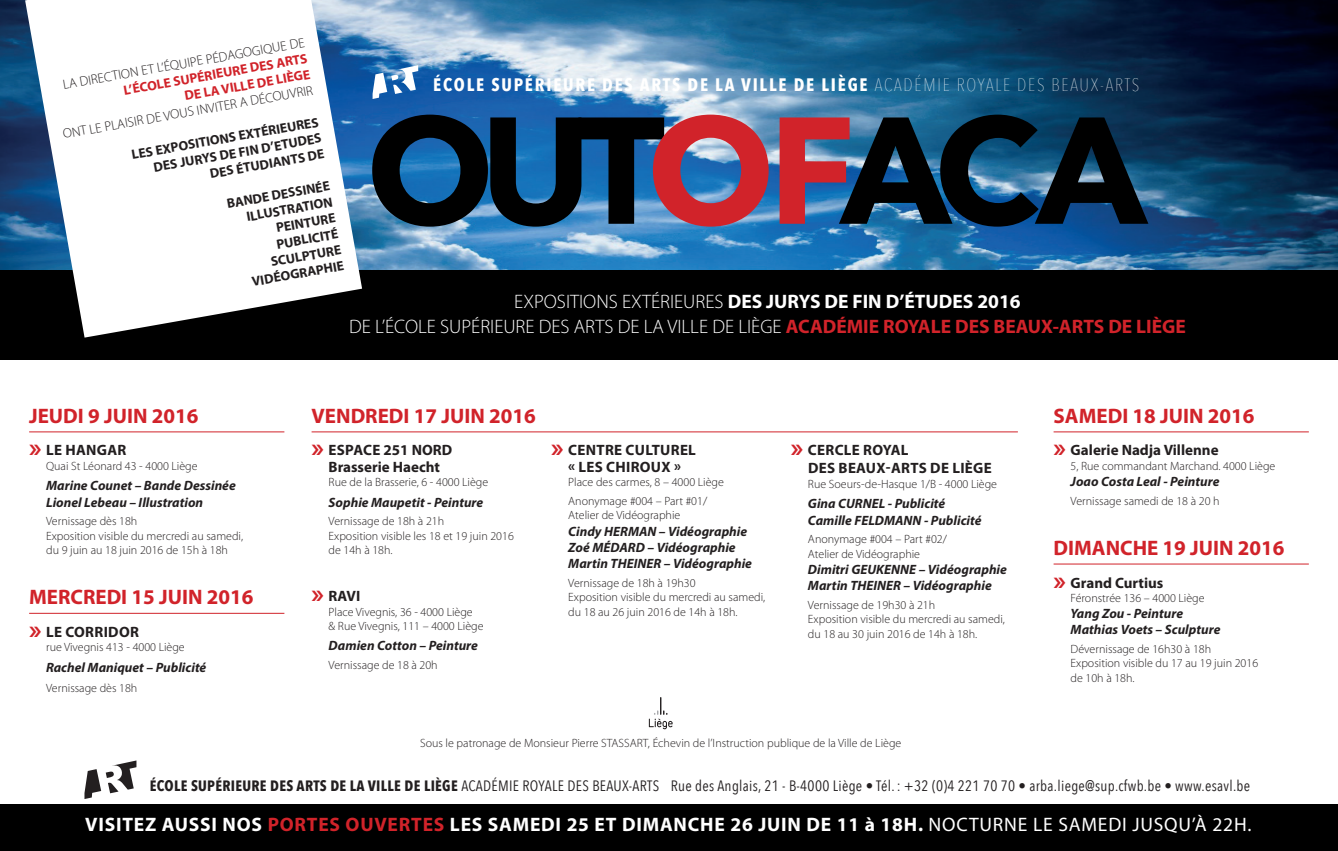
<style>
.page{position:relative;width:1338px;height:851px;background:#fff}
.page>*{position:absolute;margin:0;border:0;box-sizing:border-box;transform-origin:0 0}
.t1{font:700 150px "Avenir Next";letter-spacing:-.09em;color:#000}
.t2{font:700 21px "Myriad Pro";color:#d1232a}
.t3{font:300 19.5px/25.5px "Myriad Pro";color:#fff;text-align:center}
.t4{font:700 19.5px "Myriad Pro";letter-spacing:.04em;color:#fff}
.t5{font:700 18px "Avenir Next Condensed";letter-spacing:.1em;color:#fff}
.t6{font:15px "Avenir Next Condensed";letter-spacing:.02em;color:#231f20}
.t7{font:700 15px/16.5px "Myriad Pro";letter-spacing:.015em;color:#231f20}
.t8{font:italic 700 13.5px/16.2px "Myriad Pro";color:#231f20}
.t9{font:700 13.5px/16.2px "Myriad Pro";color:#231f20;text-align:right}
.t10{font:300 13.5px "Myriad Pro";color:#231f20}
.t11{font:700 13.5px/16.2px "Myriad Pro";color:#d1232a;text-align:right}
.t12{font:300 12px/14.4px "Myriad Pro";color:#231f20}
.s1{font-weight:200}
.s2{color:#d1232a}
.s3{font-weight:700}
.s4{font-weight:700;color:#d1232a}
.s5{font-weight:400}
</style>
<div class="page">
<hr style="left:29px;top:431px;width:255px;height:1px;background:#d1232a">
<hr style="left:29px;top:613px;width:255px;height:1px;background:#d1232a">
<hr style="left:1053px;top:431px;width:255px;height:1px;background:#d1232a">
<hr style="left:1053px;top:563px;width:255px;height:1px;background:#d1232a">
<hr style="left:311px;top:431px;width:706px;height:1px;background:#d1232a">
<svg style="left:648px;top:697px;width:24px;height:32px"></svg>
<img style="left:0;top:0;width:1337px;height:270px">
<div style="left:0;top:270px;width:1337px;height:89px;background:#000"></div>
<div style="left:0;top:804px;width:1337px;height:46px;background:#000"></div>
<svg style="left:25px;top:0;width:337px;height:337px"></svg>
<svg style="left:372px;top:65px;width:46px;height:34px"></svg>
<svg style="left:84px;top:760px;width:52px;height:39px"></svg>
<p class="t10" style="left:62px;top:77px;width:246px;rotate:-10deg">LA DIRECTION ET L’ÉQUIPE PÉDAGOGIQUE DE</p>
<p class="t11" style="left:122px;top:82px;width:188px;rotate:-10deg">L’ÉCOLE SUPÉRIEURE DES ARTS<br>DE LA VILLE DE LIÈGE</p>
<p class="t10" style="left:62px;top:126px;width:255px;rotate:-10deg">ONT LE PLAISIR DE VOUS INVITER A DÉCOUVRIR</p>
<p class="t9" style="left:130px;top:146px;width:191px;rotate:-10deg">LES EXPOSITIONS EXTÉRIEURES<br>DES JURYS DE FIN D’ETUDES<br>DES ÉTUDIANTS DE</p>
<p class="t9" style="left:225px;top:195px;width:106px;rotate:-10deg">BANDE DESSINÉE<br>ILLUSTRATION<br>PEINTURE<br>PUBLICITÉ<br>SCULPTURE<br>VIDÉOGRAPHIE</p>
<h3 class="t5" style="left:433px;top:74px;width:707px">ÉCOLE SUPÉRIEURE DES ARTS DE LA VILLE DE LIÈGE <span class="s1">ACADÉMIE ROYALE DES BEAUX-ARTS</span></h3>
<h1 class="t1" style="left:366px;top:41px;width:781px">OUT<span class="s2">OF</span>ACA</h1>
<h2 class="t2" style="left:29px;top:402px;width:171px">JEUDI 9 JUIN 2016</h2>
<p class="t7" style="left:46px;top:441px;width:82px">LE HANGAR</p>
<p class="t12" style="left:46px;top:458px;width:153px">Quai St Léonard 43 - 4000 Liège</p>
<p class="t8" style="left:46px;top:477px;width:191px">Marine Counet – Bande Dessinée<br>Lionel Lebeau – Illustration</p>
<p class="t12" style="left:46px;top:514px;width:198px">Vernissage dès 18h<br>Exposition visible du mercredi au samedi, du 9 juin au 18 juin 2016 de 15h à 18h</p>
<h2 class="t2" style="left:29px;top:583px;width:226px">MERCREDI 15 JUIN 2016</h2>
<p class="t7" style="left:46px;top:623px;width:94px">LE CORRIDOR</p>
<p class="t12" style="left:46px;top:640px;width:140px">rue Vivegnis 413 - 4000 Liège</p>
<p class="t8" style="left:46px;top:658px;width:162px">Rachel Maniquet – Publicité</p>
<p class="t12" style="left:46px;top:680px;width:93px">Vernissage dès 18h</p>
<h3 class="t3" style="left:349px;top:288px;width:838px">EXPOSITIONS EXTÉRIEURES <span class="s3">DES JURYS DE FIN D’ÉTUDES 2016<br></span>DE L’ÉCOLE SUPÉRIEURE DES ARTS DE LA VILLE DE LIÈGE <span class="s4">ACADÉMIE ROYALE DES BEAUX-ARTS DE LIÈGE</span></h3>
<h2 class="t2" style="left:311px;top:402px;width:226px">VENDREDI 17 JUIN 2016</h2>
<p class="t7" style="left:328px;top:441px;width:125px">ESPACE 251 NORD<br>Brasserie Haecht</p>
<p class="t12" style="left:328px;top:475px;width:161px">Rue de la Brasserie, 6 - 4000 Liège</p>
<p class="t8" style="left:328px;top:493px;width:156px">Sophie Maupetit - Peinture</p>
<p class="t12" style="left:328px;top:514px;width:187px">Vernissage de 18h à 21h<br>Exposition visible les 18 et 19 juin 2016 de 14h à 18h.</p>
<p class="t7" style="left:328px;top:587px;width:33px">RAVI</p>
<p class="t12" style="left:328px;top:604px;width:156px">Place Vivegnis, 36 - 4000 Liège<br>&amp; Rue Vivegnis, 111 – 4000 Liège</p>
<p class="t8" style="left:328px;top:637px;width:151px">Damien Cotton – Peinture</p>
<p class="t12" style="left:328px;top:657px;width:111px">Vernissage de 18 à 20h</p>
<p class="t7" style="left:568px;top:441px;width:129px">CENTRE CULTUREL « LES CHIROUX »</p>
<p class="t12" style="left:568px;top:473px;width:157px;line-height:18.6px">Place des carmes, 8 – 4000 Liège<br>Anonymage #004 – Part #01/</p>
<p class="t12" style="left:568px;top:508px;width:114px">Atelier de Vidéographie</p>
<p class="t8" style="left:568px;top:522px;width:185px">Cindy HERMAN – Vidéographie<br>Zoé MÉDARD – Vidéographie<br>Martin THEINER – Vidéographie</p>
<p class="t12" style="left:568px;top:575px;width:198px">Vernissage de 18h à 19h30<br>Exposition visible du mercredi au samedi, du 18 au 26 juin 2016 de 14h à 18h.</p>
<p class="t7" style="left:808px;top:441px;width:185px;line-height:18px">CERCLE ROYAL<br>DES BEAUX-ARTS DE LIÈGE</p>
<p class="t12" style="left:808px;top:476px;width:191px">Rue Soeurs-de-Hasque 1/B - 4000 Liège</p>
<p class="t8" style="left:808px;top:495px;width:175px">Gina CURNEL - Publicité<br>Camille FELDMANN - Publicité</p>
<p class="t12" style="left:808px;top:532px;width:140px">Anonymage #004 – Part #02/<br>Atelier de Vidéographie</p>
<p class="t8" style="left:808px;top:560px;width:200px">Dimitri GEUKENNE – Vidéographie<br>Martin THEINER – Vidéographie</p>
<p class="t12" style="left:808px;top:597px;width:198px">Vernissage de 19h30 à 21h<br>Exposition visible du mercredi au samedi, du 18 au 30 juin 2016 de 14h à 18h.</p>
<p class="t12" style="left:420px;top:735px;width:482px">Sous le patronage de Monsieur Pierre STASSART, Échevin de l’Instruction publique de la Ville de Liège</p>
<h2 class="t2" style="left:1053px;top:402px;width:202px">SAMEDI 18 JUIN 2016</h2>
<p class="t7" style="left:1070px;top:441px;width:149px">Galerie Nadja Villenne</p>
<p class="t12" style="left:1070px;top:458px;width:206px">5, Rue commandant Marchand. 4000 Liège</p>
<p class="t8" style="left:1070px;top:473px;width:150px">Joao Costa Leal - Peinture</p>
<p class="t12" style="left:1070px;top:493px;width:150px">Vernissage samedi de 18 à 20 h</p>
<h2 class="t2" style="left:1053px;top:534px;width:232px">DIMANCHE 19 JUIN 2016</h2>
<p class="t7" style="left:1070px;top:573px;width:94px">Grand Curtius</p>
<p class="t12" style="left:1070px;top:590px;width:135px">Féronstrée 136 – 4000 Liège</p>
<p class="t8" style="left:1070px;top:605px;width:151px">Yang Zou - Peinture<br>Mathias Voets – Sculpture</p>
<p class="t12" style="left:1070px;top:641px;width:189px">Dévernissage de 16h30 à 18h<br>Exposition visible du 17 au 19 juin 2016 de 10h à 18h.</p>
<p class="t6" style="left:150px;top:772px;width:1101px"><span class="s3">ÉCOLE SUPÉRIEURE DES ARTS DE LA VILLE DE LIÈGE</span> ACADÉMIE ROYALE DES BEAUX-ARTS Rue des Anglais, 21 - B-4000 Liège • Tél. : +32 (0)4 221 70 70 • arba.liege@sup.cfwb.be • www.esavl.be</p>
<h3 class="t4" style="left:85px;top:811px;width:1167px">VISITEZ AUSSI NOS <span class="s2">PORTES OUVERTES</span> LES SAMEDI 25 ET DIMANCHE 26 JUIN DE 11 à 18H. <span class="s5">NOCTURNE LE SAMEDI JUSQU’À 22H.</span></h3>
</div>
